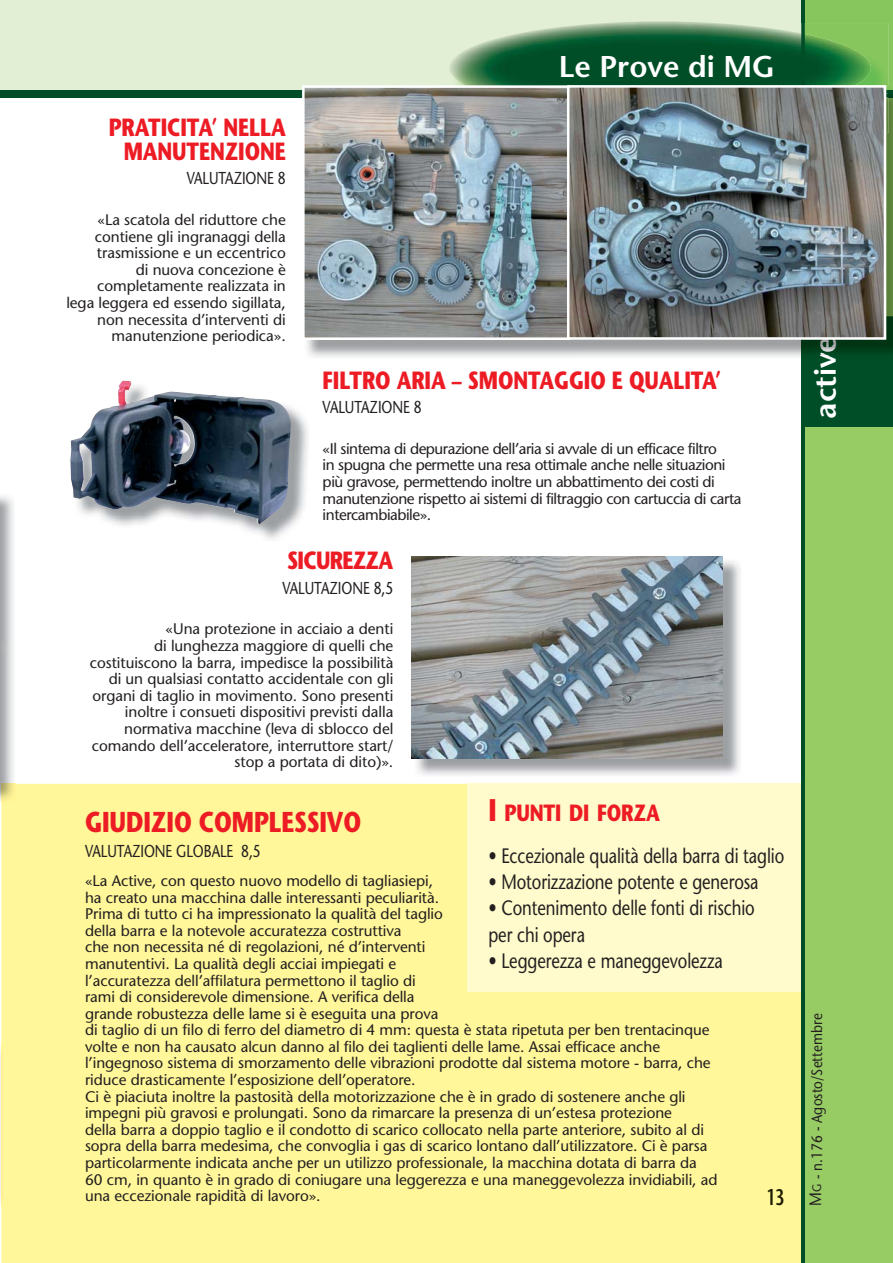
<style>
.page{position:relative;width:893px;height:1263px;background:#fff}
.page>*{position:absolute;margin:0;border:0;box-sizing:border-box;transform-origin:0 0}
.t1{font:600 30px "Stone Sans";color:#fff}
.t2{font:700 28.65px "Stone Sans";letter-spacing:-.005em;color:#ed1c24;scale:.8 1}
.t3{font:700 24.9px/24.3px "Stone Sans";letter-spacing:-.005em;color:#ed1c24;text-align:center;scale:.8 1}
.t4{font:700 24.9px "Stone Sans";letter-spacing:-.035em;color:#ed1c24;scale:.8 1}
.t5{font:700 23.4px "Stone Sans";letter-spacing:-.005em;color:#ed1c24;scale:.8 1}
.t6{font:600 22.5px "Stone Sans";color:#1e1c00;scale:.7 1}
.t7{font:20.85px/26.4px "Stone Sans";letter-spacing:-.005em;color:#231f20;scale:.8 1}
.t8{font:17.25px "Stone Sans";letter-spacing:-.005em;color:#231f20;scale:.8 1}
.t9{font:15.3px/16.6px "Stone Sans";letter-spacing:-.005em;color:#231f20;text-align:right}
.t10{font:15.3px/16.6px "Stone Sans";letter-spacing:-.03em;color:#231f20}
.t11{font:15px "Stone Sans";letter-spacing:.005em;color:#231f20;scale:.9 1}
.s1{font-size:31.2px}
.s2{color:#e2e3e4}
.s3{color:#9d9fa1}
.s4{font-size:16.5px}
.s5{font-size:12.3px}
</style>
<div class="page">
<div style="left:0;top:0;width:893px;height:94px;background:#e2efd4"></div>
<div style="left:804px;top:427px;width:89px;height:836px;background:#97cb64"></div>
<div style="left:0;top:90px;width:304px;height:8px;background:#004e27"></div>
<hr style="left:801px;top:0;width:3px;height:1263px;background:#004e27">
<div style="left:804px;top:317px;width:89px;height:110px;background:#004e27"></div>
<img style="left:452px;top:23px;width:349px;height:62px">
<img style="left:449px;top:21px;width:268px;height:53px">
<div style="left:1px;top:784px;width:800px;height:479px;background:#fff799"></div>
<div style="left:768px;top:1189px;width:15px;height:16px;background:#fff799"></div>
<div style="left:467px;top:784px;width:333px;height:208px;background:#fffbcc"></div>
<img style="left:0;top:496px;width:15px;height:304px">
<img style="left:1px;top:784px;width:14px;height:19px">
<img style="left:0;top:1043px;width:4px;height:164px">
<img style="left:416px;top:561px;width:324px;height:214px">
<img style="left:412px;top:556px;width:311px;height:203px">
<img style="left:239px;top:408px;width:69px;height:131px">
<img style="left:70px;top:380px;width:222px;height:145px">
<img style="left:886px;top:98px;width:7px;height:219px">
<svg style="left:801px;top:0;width:92px;height:98px;background:#5ea74f"></svg>
<img style="left:804px;top:317px;width:89px;height:35px">
<img style="left:886px;top:98px;width:3px;height:35px">
<img style="left:886px;top:94px;width:3px;height:4px">
<img style="left:886px;top:90px;width:3px;height:4px">
<img style="left:814px;top:340px;width:22px;height:12px">
<img style="left:306px;top:89px;width:576px;height:247px">
<div style="left:302px;top:85px;width:268px;height:255px;border:3px solid #fff"></div>
<div style="left:567px;top:85px;width:319px;height:255px;border:3px solid #fff"></div>
<h3 class="t3" style="left:109px;top:118px;width:223px">PRATICITA’ NELLA<br>MANUTENZIONE</h3>
<p class="t8" style="left:187px;top:172px;width:125px">VALUTAZIONE 8</p>
<p class="t9" style="left:66px;top:213px;width:221px">«La scatola del riduttore che contiene gli ingranaggi della trasmissione e un eccentrico<br>di nuova concezione è completamente realizzata in lega leggera ed essendo sigillata, non necessita d’interventi di manutenzione periodica».</p>
<h1 class="t1" style="left:559px;top:55px;width:218px">Le Prove di MG</h1>
<h3 class="t3" style="left:323px;top:371px;width:500px">FILTRO ARIA – SMONTAGGIO E QUALITA’</h3>
<p class="t8" style="left:323px;top:400px;width:125px">VALUTAZIONE 8</p>
<p class="t10" style="left:323px;top:442px;width:420px">«Il sintema di depurazione dell’aria si avvale di un efficace filtro<br>in spugna che permette una resa ottimale anche nelle situazioni più gravose, permettendo inoltre un abbattimento dei costi di manutenzione rispetto ai sistemi di filtraggio con cartuccia di carta intercambiabile».</p>
<h3 class="t4" style="left:287px;top:551px;width:134px">SICUREZZA</h3>
<p class="t8" style="left:282px;top:581px;width:140px">VALUTAZIONE 8,5</p>
<p class="t9" style="left:90px;top:622px;width:305px">«Una protezione in acciaio a denti<br>di lunghezza maggiore di quelli che costituiscono la barra, impedisce la possibilità di un qualsiasi contatto accidentale con gli organi di taglio in movimento. Sono presenti inoltre i consueti dispositivi previsti dalla normativa macchine (leva di sblocco del comando dell’acceleratore, interruttore start/ stop a portata di dito)».</p>
<h3 class="t5" style="left:488px;top:804px;width:216px"><span class="s1">I</span> PUNTI DI FORZA</h3>
<h3 class="t7" style="left:488px;top:844px;width:371px">• Eccezionale qualità della barra di taglio</h3>
<h3 class="t7" style="left:488px;top:871px;width:339px">• Motorizzazione potente e generosa</h3>
<h3 class="t7" style="left:488px;top:897px;width:334px">• Contenimento delle fonti di rischio per chi opera</h3>
<h3 class="t7" style="left:488px;top:950px;width:294px">• Leggerezza e maneggevolezza</h3>
<h2 class="t2" style="left:85px;top:811px;width:347px">GIUDIZIO COMPLESSIVO</h2>
<p class="t8" style="left:85px;top:844px;width:221px">VALUTAZIONE GLOBALE 8,5</p>
<p class="t9" style="left:85px;top:874px;width:634px;text-align:left">«La Active, con questo nuovo modello di tagliasiepi,<br>ha creato una macchina dalle interessanti peculiarità.<br>Prima di tutto ci ha impressionato la qualità del taglio<br>della barra e la notevole accuratezza costruttiva<br>che non necessita né di regolazioni, né d’interventi<br>manutentivi. La qualità degli acciai impiegati e<br>l’accuratezza dell’affilatura permettono il taglio di<br>rami di considerevole dimensione. A verifica della<br>grande robustezza delle lame si è eseguita una prova<br>di taglio di un filo di ferro del diametro di 4 mm: questa è stata ripetuta per ben trentacinque volte e non ha causato alcun danno al filo dei taglienti delle lame. Assai efficace anche l’ingegnoso sistema di smorzamento delle vibrazioni prodotte dal sistema motore - barra, che riduce drasticamente l’esposizione dell’operatore.<br>Ci è piaciuta inoltre la pastosità della motorizzazione che è in grado di sostenere anche gli impegni più gravosi e prolungati. Sono da rimarcare la presenza di un’estesa protezione<br>della barra a doppio taglio e il condotto di scarico collocato nella parte anteriore, subito al di sopra della barra medesima, che convoglia i gas di scarico lontano dall’utilizzatore. Ci è parsa particolarmente indicata anche per un utilizzo professionale, la macchina dotata di barra da 60 cm, in quanto è in grado di coniugare una leggerezza e una maneggevolezza invidiabili, ad una eccezionale rapidità di lavoro».</p>
<h3 class="t6" style="left:766px;top:1188px;width:27px">13</h3>
<h1 class="t1" style="left:814px;top:419px;width:84px;rotate:-90deg">acti<span class="s2">v</span><span class="s3">e</span></h1>
<p class="t11" style="left:811px;top:1206px;width:215px;rotate:-90deg"><span class="s4">M</span><span class="s5">G</span> - n.176 - Agosto/Settembre</p>
</div>
